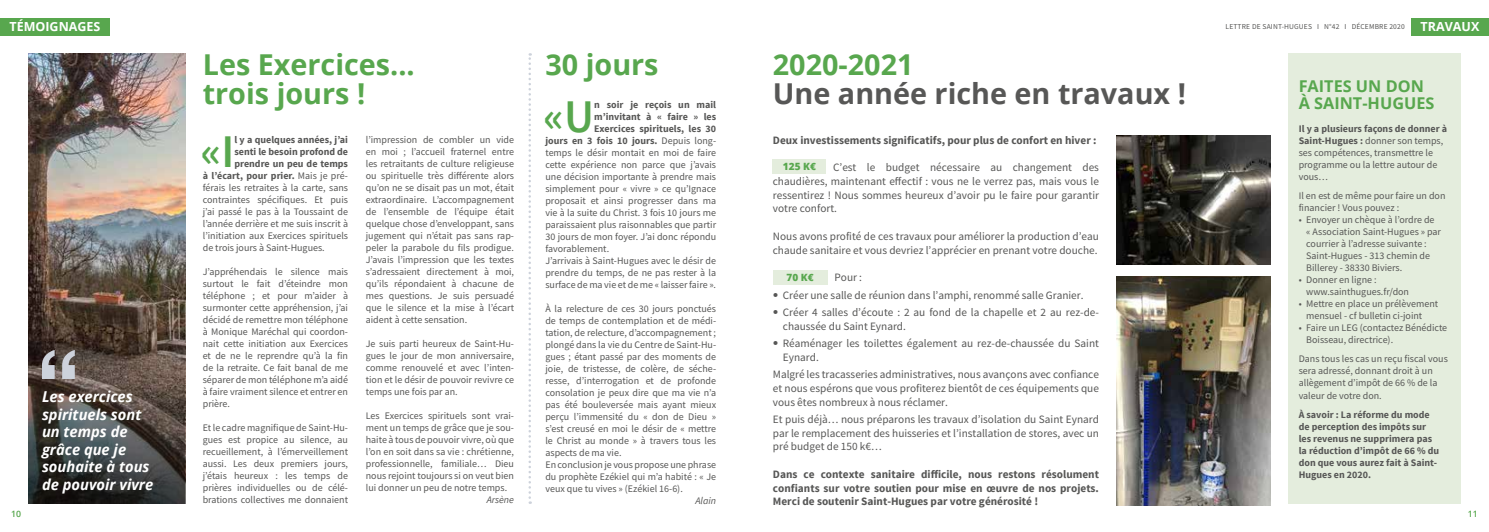
<style>
.page{position:relative;width:1489px;height:532px;background:#fff}
.page>*{position:absolute;margin:0;border:0;box-sizing:border-box;transform-origin:0 0}
.t1{font:600 46.75px "Source Sans Pro";color:#58a74e}
.t2{font:700 28.75px/28.8px "Open Sans";color:#58a74e}
.t3{font:700 28.75px "Open Sans";color:#575756}
.t4{font:700 16.25px/17.5px "Open Sans";color:#58a74e}
.t5{font:italic 700 15px/17.5px "Open Sans";color:#fff}
.t6{font:700 12.5px "Open Sans";color:#fff}
.t7{font:11.25px/13.8px "Source Sans Pro";color:#575756;text-align:justify}
.t8{font:700 11.25px/13.8px "Source Sans Pro";color:#575756;text-align:justify}
.t9{font:10px/12px "Source Sans Pro";color:#575756}
.t10{font:700 10px/12px "Source Sans Pro";color:#575756}
.t11{font:italic 10px "Source Sans Pro";color:#575756}
.t12{font:800 10px "Open Sans";color:#58a74e}
.t13{font:600 8.75px "Open Sans";color:#58a74e}
.t14{font:7.5px "Source Sans Pro";letter-spacing:.02em;color:#575756}
.s1{font-family:"Helvetica Neue";font-weight:300}
.s2{font-weight:700}
.s3{font-weight:400}
</style>
<div class="page">
<div style="left:1287px;top:53px;width:173px;height:450px;background:#e4eddd"></div>
<div style="left:1410px;top:18px;width:78px;height:17px;background:#58a74e"></div>
<div style="left:0;top:18px;width:110px;height:17px;background:#58a74e"></div>
<div style="left:772px;top:159px;width:54px;height:14px;background:#e4eddd"></div>
<div style="left:772px;top:270px;width:55px;height:14px;background:#e4eddd"></div>
<img style="left:1116px;top:276px;width:154px;height:229px">
<img style="left:1116px;top:135px;width:154px;height:129px">
<svg style="left:528px;top:53px;width:3px;height:450px"></svg>
<img style="left:28px;top:53px;width:157px;height:271px">
<svg style="left:28px;top:324px;width:157px;height:179px;background:#47413c"></svg>
<svg style="left:42px;top:350px;width:33px;height:29px"></svg>
<p class="t6" style="left:9px;top:18px;width:92px">TÉMOIGNAGES</p>
<p class="t6" style="left:1420px;top:18px;width:60px">TRAVAUX</p>
<h2 class="t2" style="left:772px;top:50px;width:142px">2020-2021</h2>
<h2 class="t3" style="left:772px;top:73px;width:414px">Une année riche en travaux !</h2>
<p class="t8" style="left:772px;top:133px;width:325px">Deux investissements significatifs, pour plus de confort en hiver :</p>
<p class="t7" style="left:772px;top:160px;width:328px;text-indent:60px">C’est le budget nécessaire au changement des chaudières, maintenant effectif : vous ne le verrez pas, mais vous le ressentirez ! Nous sommes heureux d’avoir pu le faire pour garantir votre confort.</p>
<p class="t7" style="left:772px;top:229px;width:328px">Nous avons profité de ces travaux pour améliorer la production d’eau chaude sanitaire et vous devriez l’apprécier en prenant votre douche.</p>
<p class="t7" style="left:834px;top:270px;width:29px">Pour :</p>
<p class="t7" style="left:772px;top:288px;width:312px"><span class="s1">•</span> Créer une salle de réunion dans l’amphi, renommé salle Granier.</p>
<p class="t7" style="left:782px;top:305px;width:317px;text-indent:-10px"><span class="s1">•</span> Créer 4 salles d’écoute : 2 au fond de la chapelle et 2 au rez-de&shy;chaussée du Saint Eynard.</p>
<p class="t7" style="left:782px;top:336px;width:317px;text-indent:-10px"><span class="s1">•</span> Réaménager les toilettes également au rez-de-chaussée du Saint<br>Eynard.</p>
<p class="t7" style="left:772px;top:367px;width:327px">Malgré les tracasseries administratives, nous avançons avec confiance et nous espérons que vous profiterez bientôt de ces équipements que vous êtes nombreux à nous réclamer.</p>
<p class="t7" style="left:772px;top:412px;width:328px">Et puis déjà… nous préparons les travaux d’isolation du Saint Eynard par le remplacement des huisseries et l’installation de stores, avec un pré budget de 150 k€…</p>
<p class="t8" style="left:772px;top:467px;width:327px">Dans ce contexte sanitaire difficile, nous restons résolument confiants sur votre soutien pour mise en œuvre de nos projets.<br>Merci de soutenir Saint-Hugues par votre générosité !</p>
<p class="t14" style="left:1225px;top:22px;width:181px">LETTRE DE SAINT-HUGUES I N°42 I DÉCEMBRE 2020</p>
<h2 class="t2" style="left:203px;top:50px;width:213px">Les Exercices... trois jours !</h2>
<h2 class="t2" style="left:545px;top:50px;width:115px">30 jours</h2>
<h3 class="t4" style="left:1298px;top:77px;width:137px">FAITES UN DON<br>À SAINT-HUGUES</h3>
<p class="t9" style="left:1298px;top:123px;width:150px"><span class="s2">Il y a plusieurs façons de donner à<br>Saint-Hugues :</span> donner son temps, ses compétences, transmettre le programme ou la lettre autour de vous…</p>
<p class="t9" style="left:1298px;top:190px;width:148px">Il en est de même pour faire un don financier ! Vous pouvez :</p>
<p class="t9" style="left:1306px;top:214px;width:136px;text-indent:-8px">• Envoyer un chèque à l’ordre de « Association Saint-Hugues » par courrier à l’adresse suivante :<br>Saint-Hugues - 313 chemin de<br>Billerey - 38330 Biviers.</p>
<p class="t9" style="left:1306px;top:274px;width:104px;text-indent:-8px">• Donner en ligne : www.sainthugues.fr/don</p>
<p class="t9" style="left:1306px;top:298px;width:133px;text-indent:-8px">• Mettre en place un prélèvement mensuel - cf bulletin ci-joint</p>
<p class="t9" style="left:1306px;top:322px;width:142px;text-indent:-8px">• Faire un LEG (contactez Bénédicte<br>Boisseau, directrice).</p>
<p class="t9" style="left:1298px;top:353px;width:151px">Dans tous les cas un reçu fiscal vous sera adressé, donnant droit à un allègement d’impôt de 66 % de la valeur de votre don.</p>
<p class="t10" style="left:1298px;top:408px;width:142px">À savoir : La réforme du mode de perception des impôts sur les revenus ne supprimera pas la réduction d’impôt de 66 % du don que vous aurez fait à Saint-<br>Hugues en 2020.</p>
<h1 class="t1" style="left:543px;top:86px;width:52px">«U</h1>
<p class="t10" style="left:594px;top:98px;width:123px">n soir je reçois un mail</p>
<p class="t10" style="left:594px;top:110px;width:123px">m’invitant à « faire » les</p>
<p class="t10" style="left:594px;top:122px;width:123px">Exercices spirituels, les 30</p>
<p class="t10" style="left:545px;top:134px;width:172px">jours en 3 fois 10 jours. <span class="s3">Depuis long-</span></p>
<p class="t9" style="left:545px;top:146px;width:172px">temps le désir montait en moi de faire</p>
<p class="t9" style="left:545px;top:158px;width:172px">cette expérience non parce que j’avais</p>
<p class="t9" style="left:545px;top:170px;width:172px">une décision importante à prendre mais</p>
<p class="t9" style="left:545px;top:182px;width:172px">simplement pour « vivre » ce qu’Ignace</p>
<p class="t9" style="left:545px;top:194px;width:172px">proposait et ainsi progresser dans ma</p>
<p class="t9" style="left:545px;top:206px;width:172px">vie à la suite du Christ. 3 fois 10 jours me</p>
<p class="t9" style="left:545px;top:218px;width:172px">paraissaient plus raisonnables que partir</p>
<p class="t9" style="left:545px;top:230px;width:172px">30 jours de mon foyer. J’ai donc répondu</p>
<p class="t9" style="left:545px;top:242px;width:65px">favorablement.</p>
<p class="t9" style="left:545px;top:254px;width:172px">J’arrivais à Saint-Hugues avec le désir de</p>
<p class="t9" style="left:545px;top:266px;width:172px">prendre du temps, de ne pas rester à la</p>
<p class="t9" style="left:545px;top:278px;width:172px">surface de ma vie et de me « laisser faire ».</p>
<p class="t9" style="left:545px;top:302px;width:172px">À la relecture de ces 30 jours ponctués de temps de contemplation et de médi&shy;tation, de relecture, d’accompagnement ; plongé dans la vie du Centre de Saint-Hu&shy;gues ; étant passé par des moments de joie, de tristesse, de colère, de séche&shy;resse, d’interrogation et de profonde consolation je peux dire que ma vie n’a pas été bouleversée mais ayant mieux perçu l’immensité du « don de Dieu » s’est creusé en moi le désir de « mettre le Christ au monde » à travers tous les aspects de ma vie.<br>En conclusion je vous propose une phrase du prophète Ezékiel qui m’a habité : « Je veux que tu vives » (Ezékiel 16-6).</p>
<p class="t11" style="left:695px;top:494px;width:22px">Alain</p>
<h1 class="t1" style="left:201px;top:122px;width:35px">«I</h1>
<p class="t10" style="left:234px;top:134px;width:115px">l y a quelques années, j’ai</p>
<p class="t9" style="left:366px;top:133px;width:150px;text-align:justify">l’impression de combler un vide en moi ; l’accueil fraternel entre les retraitants de culture religieuse ou spirituelle très différente alors qu’on ne se disait pas un mot, était extraordinaire. L’accompagnement de l’ensemble de l’équipe était quelque chose d’enveloppant, sans jugement qui n’était pas sans rap&shy;peler la parabole du fils prodigue.<br>J’avais l’impression que les textes s’adressaient directement à moi, qu’ils répondaient à chacune de mes questions. Je suis persuadé que le silence et la mise à l’écart aident à cette sensation.</p>
<p class="t9" style="left:366px;top:337px;width:150px;text-align:justify">Je suis parti heureux de Saint-Hu&shy;gues le jour de mon anniversaire, comme renouvelé et avec l’inten&shy;tion et le désir de pouvoir revivre ce temps une fois par an.</p>
<p class="t9" style="left:366px;top:409px;width:150px;text-align:justify">Les Exercices spirituels sont vrai&shy;ment un temps de grâce que je sou&shy;haite à tous de pouvoir vivre, où que l’on en soit dans sa vie : chrétienne, professionnelle, familiale… Dieu nous rejoint toujours si on veut bien lui donner un peu de notre temps.</p>
<p class="t11" style="left:486px;top:493px;width:29px">Arsène</p>
<p class="t10" style="left:234px;top:146px;width:115px">senti le besoin profond de</p>
<p class="t10" style="left:234px;top:158px;width:115px">prendre un peu de temps</p>
<p class="t10" style="left:203px;top:170px;width:147px">à l’écart, pour prier. <span class="s3">Mais je pré-</span></p>
<p class="t9" style="left:203px;top:181px;width:147px">férais les retraites à la carte, sans</p>
<p class="t9" style="left:203px;top:193px;width:147px">contraintes spécifiques. Et puis</p>
<p class="t9" style="left:203px;top:205px;width:147px">j’ai passé le pas à la Toussaint de</p>
<p class="t9" style="left:203px;top:217px;width:147px">l’année derrière et me suis inscrit à</p>
<p class="t9" style="left:203px;top:229px;width:147px">l’initiation aux Exercices spirituels</p>
<p class="t9" style="left:203px;top:241px;width:123px">de trois jours à Saint-Hugues.</p>
<p class="t9" style="left:203px;top:265px;width:147px;text-align:justify">J’appréhendais le silence mais surtout le fait d’éteindre mon téléphone ; et pour m’aider à surmonter cette appréhension, j’ai décidé de remettre mon téléphone à Monique Maréchal qui coordon&shy;nait cette initiation aux Exercices et de ne le reprendre qu’à la fin de la retraite. Ce fait banal de me séparer de mon téléphone m’a aidé à faire vraiment silence et entrer en prière.</p>
<p class="t9" style="left:203px;top:421px;width:147px;text-align:justify">Et le cadre magnifique de Saint-Hu&shy;gues est propice au silence, au recueillement, à l’émerveillement aussi. Les deux premiers jours, j’étais heureux : les temps de prières individuelles ou de célé&shy;brations collectives me donnaient</p>
<p class="t12" style="left:783px;top:159px;width:34px">125 K€</p>
<p class="t12" style="left:786px;top:269px;width:29px">70 K€</p>
<h3 class="t5" style="left:42px;top:387px;width:113px">Les exercices spirituels sont un temps de grâce que je souhaite à tous de pouvoir vivre</h3>
<p class="t13" style="left:11px;top:508px;width:11px">10</p>
<p class="t13" style="left:1467px;top:508px;width:11px">11</p>
</div>
